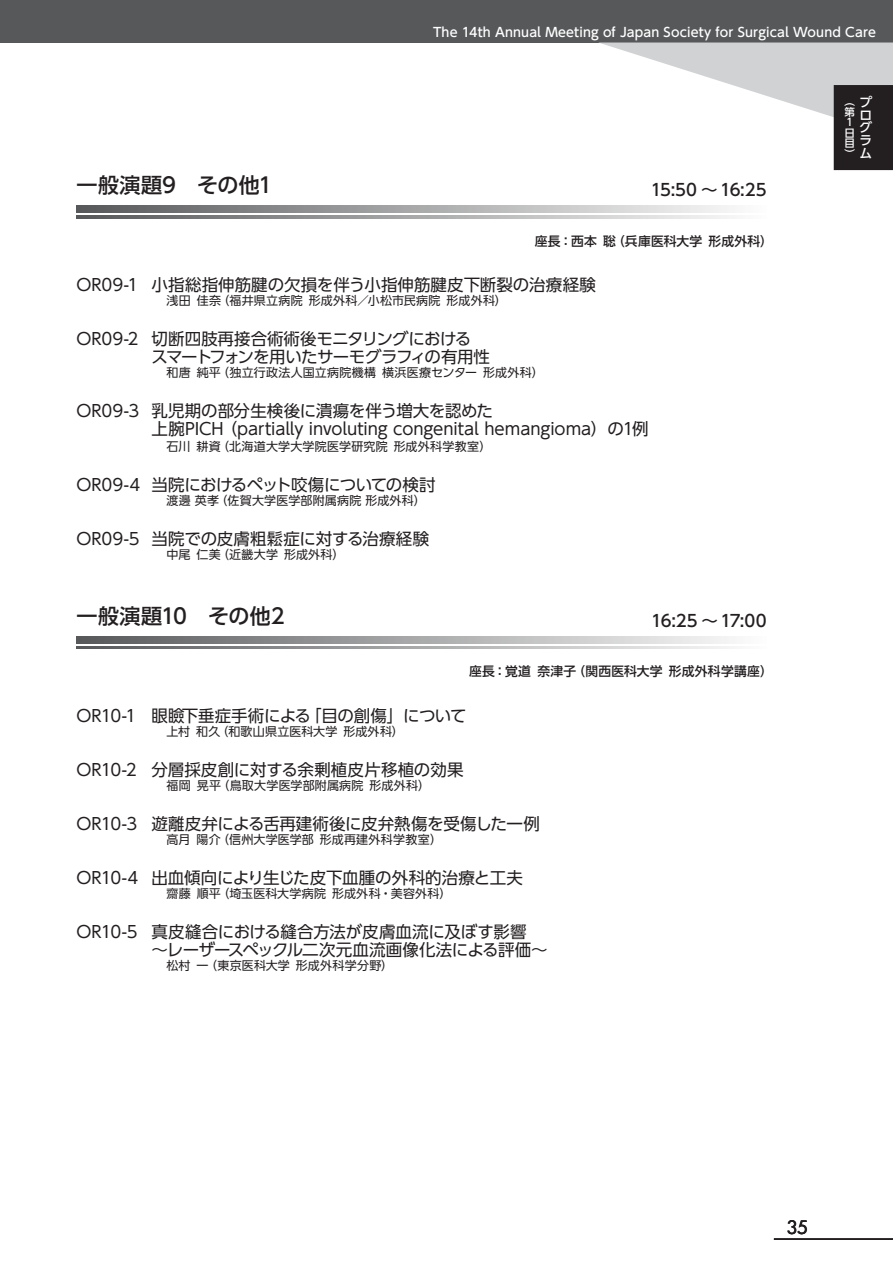
<style>
.page{position:relative;width:893px;height:1263px;background:#fff}
.page>*{position:absolute;margin:0;border:0;box-sizing:border-box;transform-origin:0 0}
.t1{font:500 21px "UD Shin Go Pr 6";letter-spacing:.005em;color:#231f20}
.t2{font:500 18px "Futura Std";color:#231f20}
.t3{font:16.5px/18px "UD Shin Go Pr 6";letter-spacing:-.01em;color:#231f20}
.t4{font:16.5px/18px "UD Shin Go Pr 6";letter-spacing:-.03em;color:#231f20}
.t5{font:500 16.5px "UD Shin Go Pr 6";letter-spacing:-.04em;color:#231f20}
.t6{font:500 12.75px/12.8px "UD Shin Go Pr 6";letter-spacing:.01em;color:#fff}
.t7{font:500 12.75px "UD Shin Go Pr 6";letter-spacing:.02em;color:#231f20}
.t8{font:12px "UD Shin Go Pr 6";letter-spacing:.015em;color:#231f20}
.t9{font:500 10.5px/10.5px "UD Shin Go Pr 6";color:#fff}
</style>
<div class="page">
<div style="left:1px;top:0;width:892px;height:43px;background:#57585a"></div>
<hr style="left:774px;top:1238px;width:119px;height:2px;background:#231f20">
<svg style="left:600px;top:43px;width:293px;height:127px"></svg>
<svg style="left:77px;top:206px;width:652px;height:7px;background:#a5a5a6"></svg>
<svg style="left:77px;top:216px;width:652px;height:2px"></svg>
<svg style="left:77px;top:636px;width:652px;height:7px;background:#a5a5a6"></svg>
<svg style="left:77px;top:646px;width:652px;height:3px;background:#a5a5a6"></svg>
<p class="t6" style="left:433px;top:26px;width:444px">The 14th Annual Meeting of Japan Society for Surgical Wound Care</p>
<p class="t1" style="left:77px;top:168px;width:197px">一般演題9　その他1</p>
<p class="t5" style="left:651px;top:176px;width:117px">15:50 ～16:25</p>
<p class="t7" style="left:535px;top:230px;width:240px">座長：西本 聡（兵庫医科大学 形成外科）</p>
<p class="t3" style="left:77px;top:276px;width:521px">OR09-1 小指総指伸筋腱の欠損を伴う小指伸筋腱皮下断裂の治療経験</p>
<p class="t8" style="left:167px;top:291px;width:342px">浅田 佳奈（福井県立病院 形成外科／小松市民病院 形成外科）</p>
<p class="t4" style="left:152px;top:330px;width:340px;text-indent:-75px">OR09-2 切断四肢再接合術術後モニタリングにおけるスマートフォンを用いたサーモグラフィの有用性</p>
<p class="t8" style="left:167px;top:363px;width:379px">和唐 純平（独立行政法人国立病院機構 横浜医療センター 形成外科）</p>
<p class="t3" style="left:152px;top:402px;width:499px;text-indent:-75px">OR09-3 乳児期の部分生検後に潰瘍を伴う増大を認めた<br>上腕PICH（partially involuting congenital hemangioma）の1例</p>
<p class="t8" style="left:167px;top:437px;width:326px">石川 耕資（北海道大学大学院医学研究院 形成外科学教室）</p>
<p class="t4" style="left:77px;top:475px;width:361px">OR09-4 当院におけるペット咬傷についての検討</p>
<p class="t8" style="left:167px;top:491px;width:261px">渡邊英孝（佐賀大学医学部附属病院形成外科）</p>
<p class="t3" style="left:77px;top:529px;width:354px">OR09-5 当院での皮膚粗鬆症に対する治療経験</p>
<p class="t8" style="left:167px;top:545px;width:179px">中尾 仁美（近畿大学 形成外科）</p>
<p class="t1" style="left:77px;top:599px;width:210px">一般演題10　その他2</p>
<p class="t5" style="left:651px;top:607px;width:117px">16:25 ～17:00</p>
<p class="t7" style="left:469px;top:661px;width:305px">座長：覚道 奈津子（関西医科大学 形成外科学講座）</p>
<p class="t3" style="left:77px;top:706px;width:392px">OR10-1 眼瞼下垂症手術による「目の創傷」について</p>
<p class="t8" style="left:167px;top:722px;width:239px">上村 和久（和歌山県立医科大学 形成外科）</p>
<p class="t3" style="left:77px;top:760px;width:388px">OR10-2 分層採皮創に対する余剰植皮片移植の効果</p>
<p class="t8" style="left:167px;top:776px;width:265px">福岡 晃平（鳥取大学医学部附属病院 形成外科）</p>
<p class="t3" style="left:77px;top:814px;width:465px">OR10-3 遊離皮弁による舌再建術後に皮弁熱傷を受傷した一例</p>
<p class="t8" style="left:167px;top:830px;width:277px">高月 陽介（信州大学医学部 形成再建外科学教室）</p>
<p class="t3" style="left:77px;top:868px;width:448px">OR10-4 出血傾向により生じた皮下血腫の外科的治療と工夫</p>
<p class="t8" style="left:167px;top:884px;width:286px">齋藤 順平（埼玉医科大学病院 形成外科・美容外科）</p>
<p class="t3" style="left:152px;top:922px;width:397px;text-indent:-75px">OR10-5 真皮縫合における縫合方法が皮膚血流に及ぼす影響<br>～レーザースペックル二次元血流画像化法による評価～</p>
<p class="t8" style="left:167px;top:956px;width:228px">松村 一（東京医科大学 形成外科学分野）</p>
<p class="t9" style="left:845px;top:96px;width:12px">（第<br>１日目）</p>
<p class="t6" style="left:860px;top:95px;width:14px">プログラム</p>
<p class="t2" style="left:787px;top:1216px;width:22px">35</p>
</div>
